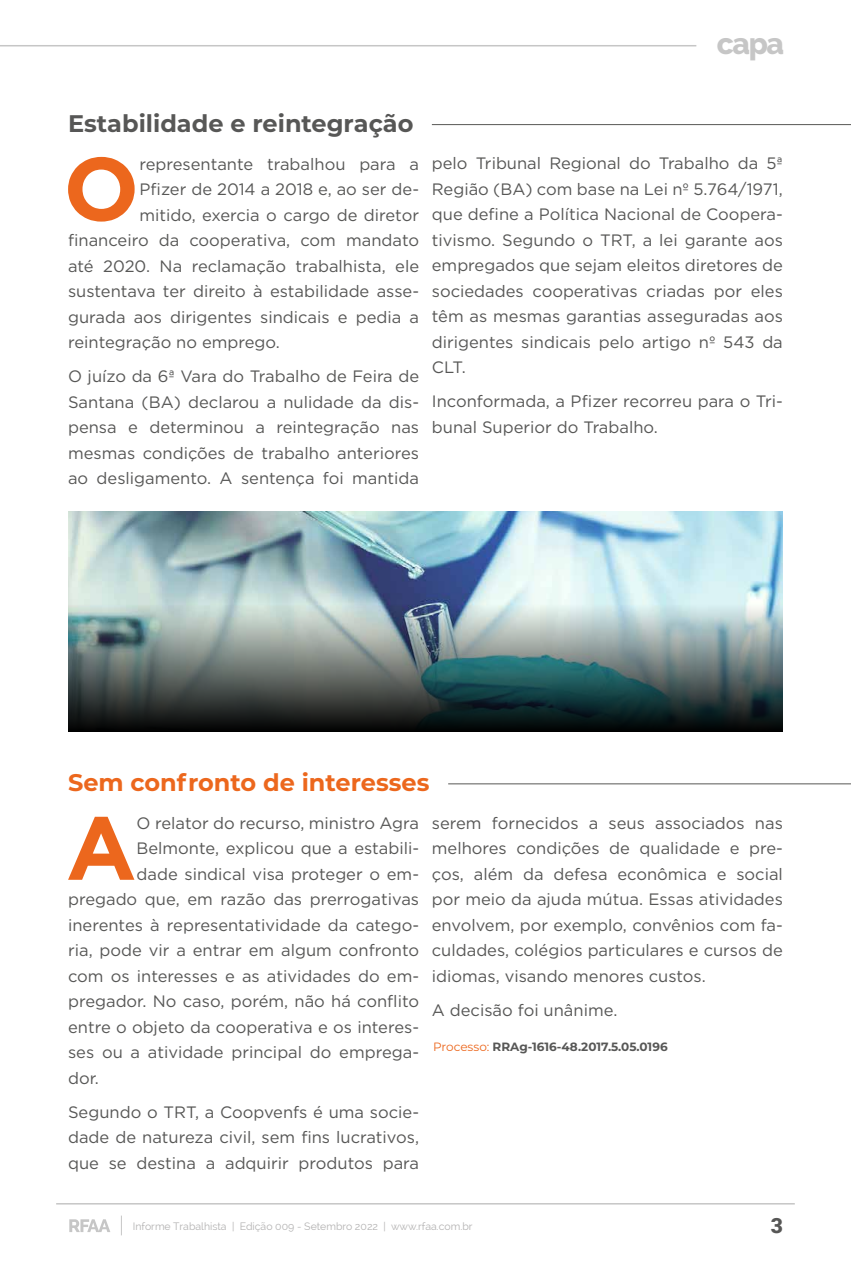
<style>
.page{position:relative;width:851px;height:1276px;background:#fff}
.page>*{position:absolute;margin:0;border:0;box-sizing:border-box;transform-origin:0 0}
.t1{font:700 89.4px "Gotham";color:#ec671d}
.t2{font:800 30px "Raleway";color:#c6c6c6}
.t3{font:700 24px "Montserrat";color:#575756}
.t4{font:700 24px "Montserrat";color:#ec671d}
.t5{font:900 21px "Roboto";color:#575756}
.t6{font:16.5px/25.5px "Gotham";color:#575756;text-align:justify}
.t7{font:700 12px "Montserrat";color:#575756}
.t8{font:10.5px "Raleway";color:#b3b2b2}
.s1{font-weight:400;color:#ec671d}
</style>
<div class="page">
<hr style="left:432px;top:124px;width:418px;height:1px;background:#585856">
<hr style="left:448px;top:783px;width:402px;height:1px;background:#585856">
<img style="left:68px;top:511px;width:714px;height:93px">
<img style="left:68px;top:604px;width:714px;height:127px">
<svg style="left:121px;top:1215px;width:1px;height:20px"></svg>
<hr style="left:56px;top:1203px;width:738px;height:1px;background:#c6c6c6">
<svg style="left:69px;top:1219px;width:41px;height:13px"></svg>
<hr style="left:0;top:45px;width:696px;height:1px;background:#c6c6c6">
<h2 class="t2" style="left:716px;top:26px;width:68px">capa</h2>
<h3 class="t3" style="left:68px;top:106px;width:347px">Estabilidade e reintegração</h3>
<h1 class="t1" style="left:63px;top:137px;width:77px">O</h1>
<p class="t6" style="left:139px;top:151px;width:281px">representante trabalhou para a</p>
<p class="t6" style="left:139px;top:176px;width:281px">Pfizer de 2014 a 2018 e, ao ser de-</p>
<p class="t6" style="left:139px;top:202px;width:281px">mitido, exercia o cargo de diretor</p>
<p class="t6" style="left:68px;top:227px;width:352px">financeiro da cooperativa, com mandato</p>
<p class="t6" style="left:68px;top:252px;width:352px">até 2020. Na reclamação trabalhista, ele</p>
<p class="t6" style="left:68px;top:278px;width:352px">sustentava ter direito à estabilidade asse-</p>
<p class="t6" style="left:68px;top:303px;width:352px">gurada aos dirigentes sindicais e pedia a</p>
<p class="t6" style="left:68px;top:329px;width:213px">reintegração no emprego.</p>
<p class="t6" style="left:68px;top:363px;width:352px">O juízo da 6ª Vara do Trabalho de Feira de Santana (BA) declarou a nulidade da dis&shy;pensa e determinou a reintegração nas mesmas condições de trabalho anteriores ao desligamento. A sentença foi mantida</p>
<p class="t6" style="left:432px;top:150px;width:352px">pelo Tribunal Regional do Trabalho da 5ª Região (BA) com base na Lei nº 5.764/1971, que define a Política Nacional de Coopera&shy;tivismo. Segundo o TRT, a lei garante aos empregados que sejam eleitos diretores de sociedades cooperativas criadas por eles têm as mesmas garantias asseguradas aos dirigentes sindicais pelo artigo nº 543 da CLT.</p>
<p class="t6" style="left:432px;top:388px;width:352px">Inconformada, a Pfizer recorreu para o Tri&shy;bunal Superior do Trabalho.</p>
<h3 class="t4" style="left:68px;top:765px;width:363px">Sem confronto de interesses</h3>
<h1 class="t1" style="left:66px;top:796px;width:72px">A</h1>
<p class="t6" style="left:136px;top:810px;width:284px">O relator do recurso, ministro Agra</p>
<p class="t6" style="left:136px;top:835px;width:284px">Belmonte, explicou que a estabili-</p>
<p class="t6" style="left:136px;top:861px;width:284px">dade sindical visa proteger o em-</p>
<p class="t6" style="left:68px;top:886px;width:352px">pregado que, em razão das prerrogativas</p>
<p class="t6" style="left:68px;top:912px;width:352px">inerentes à representatividade da catego-</p>
<p class="t6" style="left:68px;top:937px;width:352px">ria, pode vir a entrar em algum confronto</p>
<p class="t6" style="left:68px;top:963px;width:352px">com os interesses e as atividades do em-</p>
<p class="t6" style="left:68px;top:988px;width:352px">pregador. No caso, porém, não há conflito</p>
<p class="t6" style="left:68px;top:1014px;width:352px">entre o objeto da cooperativa e os interes-</p>
<p class="t6" style="left:68px;top:1039px;width:352px">ses ou a atividade principal do emprega-</p>
<p class="t6" style="left:68px;top:1065px;width:32px">dor.</p>
<p class="t6" style="left:68px;top:1099px;width:352px">Segundo o TRT, a Coopvenfs é uma socie&shy;dade de natureza civil, sem fins lucrativos, que se destina a adquirir produtos para</p>
<p class="t6" style="left:432px;top:809px;width:352px">serem fornecidos a seus associados nas melhores condições de qualidade e pre&shy;ços, além da defesa econômica e social por meio da ajuda mútua. Essas atividades envolvem, por exemplo, convênios com fa&shy;culdades, colégios particulares e cursos de idiomas, visando menores custos.</p>
<p class="t6" style="left:432px;top:996px;width:187px">A decisão foi unânime.</p>
<p class="t7" style="left:433px;top:1037px;width:236px"><span class="s1">Processo:</span> RRAg-1616-48.2017.5.05.0196</p>
<p class="t8" style="left:133px;top:1220px;width:341px">Informe Trabalhista | Edição 009 - Setembro 2022 | www.rfaa.com.br</p>
<p class="t5" style="left:770px;top:1211px;width:14px">3</p>
</div>
